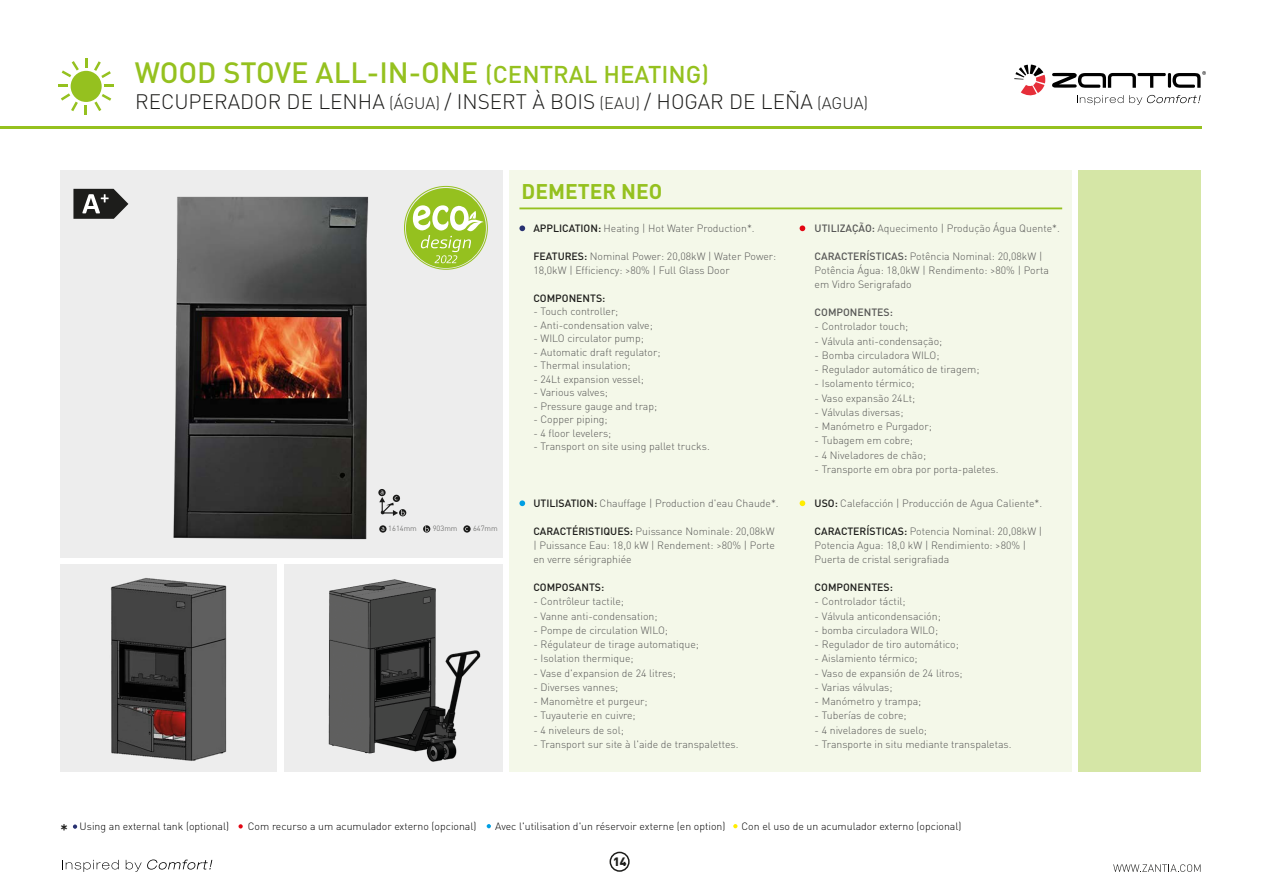
<style>
.page{position:relative;width:1263px;height:893px;background:#fff}
.page>*{position:absolute;margin:0;border:0;box-sizing:border-box;transform-origin:0 0}
.t1{font:500 28.95px "DIN";color:#95c11f}
.t2{font:700 21px "DIN";color:#95c11f}
.t3{font:300 20.7px "DIN";color:#1d1d1b}
.t4{font:500 16.5px "DIN";color:#1d1d1b}
.t5{font:900 12px "DIN";color:#1d1d1b}
.t6{font:300 10.5px/14.2px "DIN";color:#575756}
.t7{font:300 10.5px "DIN";color:#000}
.t8{font:500 10.5px "DIN";color:#1d1d1b}
.t9{font:500 10.5px "DIN";color:#575756}
.t10{font:300 7.5px "DIN";color:#575756}
.s1{font-size:24px}
.s2{font-size:16.5px}
.s3{font-weight:500;color:#1d1d1b}
.s4{font-family:"DIN Pro"}
.s5{font-weight:500}
</style>
<div class="page">
<div style="left:60px;top:170px;width:443px;height:388px;background:#ededed"></div>
<div style="left:61px;top:564px;width:216px;height:208px;background:#ededed"></div>
<div style="left:285px;top:564px;width:218px;height:208px;background:#ededed"></div>
<div style="left:509px;top:170px;width:563px;height:602px;background:#f4f8e9"></div>
<div style="left:1078px;top:170px;width:123px;height:602px;background:#d5e6a6"></div>
<svg style="left:73px;top:189px;width:17px;height:30px"></svg>
<img style="left:111px;top:578px;width:116px;height:183px">
<img style="left:328px;top:579px;width:153px;height:183px">
<svg style="left:519px;top:225px;width:6px;height:6px"></svg>
<svg style="left:800px;top:225px;width:5px;height:6px"></svg>
<svg style="left:519px;top:500px;width:6px;height:6px"></svg>
<svg style="left:800px;top:500px;width:5px;height:6px"></svg>
<hr style="left:519px;top:207px;width:543px;height:2px;background:#95c11f">
<div style="left:406px;top:188px;width:80px;height:80px;background:#95c11f;border-radius:50%"></div>
<svg style="left:452px;top:205px;width:32px;height:58px"></svg>
<hr style="left:0;top:126px;width:1201px;height:3px;background:#95c11f">
<svg style="left:85px;top:58px;width:2px;height:10px"></svg>
<svg style="left:85px;top:105px;width:2px;height:9px"></svg>
<svg style="left:105px;top:85px;width:9px;height:2px"></svg>
<svg style="left:58px;top:84px;width:10px;height:3px"></svg>
<svg style="left:62px;top:61px;width:17px;height:16px"></svg>
<svg style="left:94px;top:94px;width:17px;height:17px"></svg>
<svg style="left:61px;top:93px;width:17px;height:18px"></svg>
<svg style="left:94px;top:61px;width:17px;height:17px"></svg>
<div style="left:71px;top:71px;width:31px;height:31px;background:#95c11f;border-radius:50%"></div>
<svg style="left:1172px;top:71px;width:34px;height:17px"></svg>
<hr style="left:1168px;top:73px;width:3px;height:15px;background:#000;border-radius:2px">
<hr style="left:1137px;top:73px;width:29px;height:3px;background:#000;border-radius:2px">
<svg style="left:1014px;top:65px;width:31px;height:31px"></svg>
<svg style="left:1052px;top:73px;width:84px;height:15px"></svg>
<svg style="left:1077px;top:95px;width:46px;height:10px"></svg>
<svg style="left:1129px;top:95px;width:71px;height:10px"></svg>
<svg style="left:62px;top:860px;width:57px;height:12px"></svg>
<svg style="left:126px;top:859px;width:86px;height:13px"></svg>
<svg style="left:1113px;top:864px;width:87px;height:8px"></svg>
<div style="left:609px;top:852px;width:21px;height:20px;border:2px solid #1d1d1b;border-radius:50%"></div>
<img style="left:90px;top:187px;width:362px;height:353px">
<svg style="left:378px;top:489px;width:8px;height:7px"></svg>
<div style="left:399px;top:509px;width:7px;height:7px;background:#1d1d1b;border-radius:50%"></div>
<svg style="left:379px;top:491px;width:26px;height:25px"></svg>
<svg style="left:379px;top:525px;width:7px;height:8px"></svg>
<svg style="left:381px;top:527px;width:3px;height:4px"></svg>
<svg style="left:423px;top:525px;width:7px;height:8px"></svg>
<svg style="left:425px;top:526px;width:4px;height:6px"></svg>
<svg style="left:463px;top:525px;width:8px;height:8px"></svg>
<svg style="left:465px;top:527px;width:3px;height:4px"></svg>
<svg style="left:73px;top:824px;width:4px;height:5px"></svg>
<svg style="left:238px;top:824px;width:5px;height:4px"></svg>
<svg style="left:487px;top:824px;width:4px;height:4px"></svg>
<svg style="left:733px;top:824px;width:4px;height:4px"></svg>
<h1 class="t1" style="left:135px;top:54px;width:576px">WOOD STOVE ALL-IN-ONE <span class="s1">(CENTRAL HEATING)</span></h1>
<h3 class="t3" style="left:135px;top:89px;width:735px">RECUPERADOR DE LENHA <span class="s2">(ÁGUA)</span> / INSERT À BOIS <span class="s2">(EAU)</span> / HOGAR DE LEÑA <span class="s2">(AGUA)</span></h3>
<p class="t10" style="left:388px;top:524px;width:30px">1614mm</p>
<p class="t10" style="left:433px;top:524px;width:26px">903mm</p>
<p class="t10" style="left:473px;top:524px;width:26px">647mm</p>
<h2 class="t2" style="left:522px;top:177px;width:142px">DEMETER NEO</h2>
<p class="t6" style="left:533px;top:221px;width:223px"><span class="s3">APPLICATION:</span> Heating | Hot Water Production*.</p>
<p class="t6" style="left:533px;top:249px;width:244px"><span class="s3">FEATURES:</span> Nominal Power: 20,08kW | Water Power:<br>18,0kW | Efficiency: <span class="s4">&gt;</span>80% | Full Glass Door</p>
<p class="t8" style="left:533px;top:291px;width:74px">COMPONENTS:</p>
<p class="t6" style="left:533px;top:304px;width:86px">- Touch controller;</p>
<p class="t6" style="left:533px;top:318px;width:121px">- Anti-condensation valve;</p>
<p class="t6" style="left:533px;top:331px;width:112px">- WILO circulator pump;</p>
<p class="t6" style="left:533px;top:345px;width:129px">- Automatic draft regulator;</p>
<p class="t6" style="left:533px;top:358px;width:99px">- Thermal insulation;</p>
<p class="t6" style="left:533px;top:372px;width:112px">- 24Lt expansion vessel;</p>
<p class="t6" style="left:533px;top:385px;width:76px">- Various valves;</p>
<p class="t6" style="left:533px;top:399px;width:125px">- Pressure gauge and trap;</p>
<p class="t6" style="left:533px;top:412px;width:76px">- Copper piping;</p>
<p class="t6" style="left:533px;top:426px;width:79px">- 4 floor levelers;</p>
<p class="t6" style="left:533px;top:439px;width:178px">- Transport on site using pallet trucks.</p>
<p class="t6" style="left:533px;top:496px;width:247px"><span class="s3">UTILISATION:</span> Chauffage | Production d'eau Chaude*.</p>
<p class="t6" style="left:533px;top:524px;width:243px;text-align:justify"><span class="s3">CARACTÉRISTIQUES:</span> Puissance Nominale: 20,08kW | Puissance Eau: 18,0 kW | Rendement: <span class="s4">&gt;</span>80% | Porte en verre sérigraphiée</p>
<p class="t8" style="left:533px;top:581px;width:72px">COMPOSANTS:</p>
<p class="t6" style="left:533px;top:594px;width:92px">- Contrôleur tactile;</p>
<p class="t6" style="left:533px;top:609px;width:126px">- Vanne anti-condensation;</p>
<p class="t6" style="left:533px;top:623px;width:136px">- Pompe de circulation WILO;</p>
<p class="t6" style="left:533px;top:637px;width:167px">- Régulateur de tirage automatique;</p>
<p class="t6" style="left:533px;top:651px;width:102px">- Isolation thermique;</p>
<p class="t6" style="left:533px;top:666px;width:144px">- Vase d'expansion de 24 litres;</p>
<p class="t6" style="left:533px;top:680px;width:86px">- Diverses vannes;</p>
<p class="t6" style="left:533px;top:694px;width:116px">- Manomètre et purgeur;</p>
<p class="t6" style="left:533px;top:708px;width:104px">- Tuyauterie en cuivre;</p>
<p class="t6" style="left:533px;top:723px;width:92px">- 4 niveleurs de sol;</p>
<p class="t6" style="left:533px;top:737px;width:207px">- Transport sur site à l'aide de transpalettes.</p>
<p class="t6" style="left:815px;top:221px;width:247px"><span class="s5">UTILIZAÇÃO:</span> Aquecimento | Produção Água Quente*.</p>
<p class="t6" style="left:815px;top:249px;width:236px"><span class="s5">CARACTERÍSTICAS:</span> Potência Nominal: 20,08kW |<br>Potência Água: 18,0kW | Rendimento: <span class="s4">&gt;</span>80% | Porta em Vidro Serigrafado</p>
<p class="t9" style="left:815px;top:306px;width:80px">COMPONENTES:</p>
<p class="t6" style="left:815px;top:319px;width:95px">- Controlador touch;</p>
<p class="t6" style="left:815px;top:334px;width:129px">- Válvula anti-condensação;</p>
<p class="t6" style="left:815px;top:348px;width:126px">- Bomba circuladora WILO;</p>
<p class="t6" style="left:815px;top:362px;width:166px">- Regulador automático de tiragem;</p>
<p class="t6" style="left:815px;top:376px;width:101px">- Isolamento térmico;</p>
<p class="t6" style="left:815px;top:391px;width:102px">- Vaso expansão 24Lt;</p>
<p class="t6" style="left:815px;top:405px;width:90px">- Válvulas diversas;</p>
<p class="t6" style="left:815px;top:419px;width:119px">- Manómetro e Purgador;</p>
<p class="t6" style="left:815px;top:433px;width:100px">- Tubagem em cobre;</p>
<p class="t6" style="left:815px;top:448px;width:113px">- 4 Niveladores de chão;</p>
<p class="t6" style="left:815px;top:462px;width:185px">- Transporte em obra por porta-paletes.</p>
<p class="t6" style="left:815px;top:496px;width:229px"><span class="s3">USO:</span> Calefacción | Producción de Agua Caliente*.</p>
<p class="t6" style="left:815px;top:524px;width:229px"><span class="s3">CARACTERÍSTICAS:</span> Potencia Nominal: 20,08kW |<br>Potencia Agua: 18,0 kW | Rendimiento: <span class="s4">&gt;</span>80% |<br>Puerta de cristal serigrafiada</p>
<p class="t8" style="left:815px;top:581px;width:80px">COMPONENTES:</p>
<p class="t6" style="left:815px;top:594px;width:93px">- Controlador táctil;</p>
<p class="t6" style="left:815px;top:609px;width:128px">- Válvula anticondensación;</p>
<p class="t6" style="left:815px;top:623px;width:125px">- bomba circuladora WILO;</p>
<p class="t6" style="left:815px;top:637px;width:146px">- Regulador de tiro automático;</p>
<p class="t6" style="left:815px;top:651px;width:105px">- Aislamiento térmico;</p>
<p class="t6" style="left:815px;top:666px;width:150px">- Vaso de expansión de 24 litros;</p>
<p class="t6" style="left:815px;top:680px;width:79px">- Varias válvulas;</p>
<p class="t6" style="left:815px;top:694px;width:108px">- Manómetro y trampa;</p>
<p class="t6" style="left:815px;top:708px;width:93px">- Tuberías de cobre;</p>
<p class="t6" style="left:815px;top:723px;width:114px">- 4 niveladores de suelo;</p>
<p class="t6" style="left:815px;top:737px;width:198px">- Transporte in situ mediante transpaletas.</p>
<h3 class="t4" style="left:60px;top:819px;width:10px">*</h3>
<p class="t7" style="left:80px;top:820px;width:151px">Using an external tank (optional)</p>
<p class="t7" style="left:248px;top:820px;width:230px">Com recurso a um acumulador externo (opcional)</p>
<p class="t7" style="left:495px;top:820px;width:232px">Avec l'utilisation d'un réservoir externe (en option)</p>
<p class="t7" style="left:741px;top:820px;width:221px">Con el uso de un acumulador externo (opcional)</p>
<p class="t5" style="left:613px;top:854px;width:15px">14</p>
</div>
